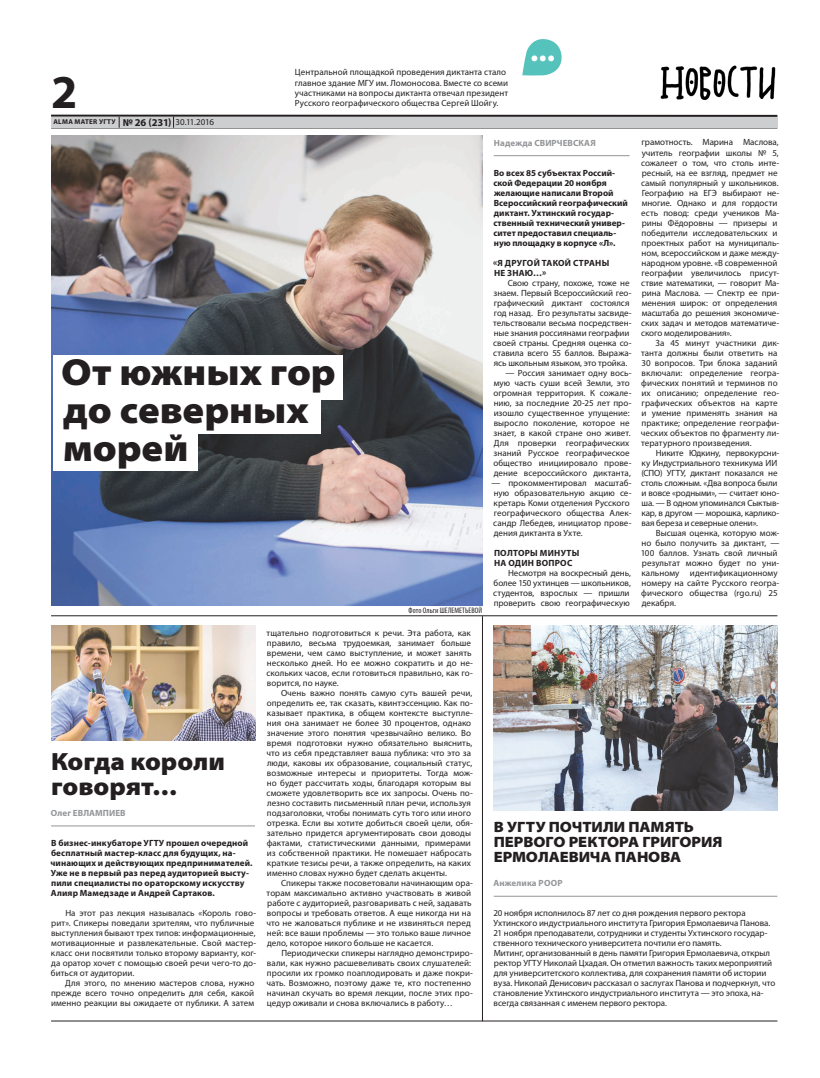
<style>
.page{position:relative;width:820px;height:1078px;background:#fff}
.page>*{position:absolute;margin:0;border:0;box-sizing:border-box;transform-origin:0 0}
.t1{font:700 47.4px "Myriad Pro";color:#231f20}
.t2{font:900 semi-expanded 37.9px/37.9px "Myriad Pro";color:#231f20}
.t3{font:700 31.8px "Myriad Pro";color:#fff}
.t4{font:900 semi-expanded 25px/25px "Myriad Pro";color:#231f20}
.t5{font:900 semi-expanded 15px/15px "Myriad Pro";letter-spacing:-.005em;color:#231f20}
.t6{font:9px/10px "Myriad Pro";color:#231f20}
.t7{font:700 9px/10px "Myriad Pro";letter-spacing:.01em;color:#231f20}
.t8{font:700 9px "Myriad Pro";letter-spacing:.01em;color:#939598}
.t9{font:condensed 8px "Myriad Pro";letter-spacing:.01em;color:#231f20}
.t10{font:700 7px "Myriad Pro";letter-spacing:.04em;color:#231f20}
.s1{font-size:10.5px}
.s2{font-weight:400;font-size:9px}
</style>
<div class="page">
<hr style="left:51px;top:128px;width:726px;height:1px;background:#231f20">
<hr style="left:51px;top:115px;width:726px;height:2px;background:#231f20">
<div style="left:51px;top:117px;width:726px;height:11px;background:#cdced0"></div>
<svg style="left:173px;top:116px;width:1px;height:12px"></svg>
<hr style="left:51px;top:1020px;width:726px;height:1px;background:#231f20">
<img style="left:660px;top:65px;width:116px;height:35px">
<svg style="left:522px;top:39px;width:40px;height:37px"></svg>
<img style="left:51px;top:135px;width:431px;height:470px">
<div style="left:53px;top:355px;width:289px;height:45px;background:#fff"></div>
<div style="left:53px;top:394px;width:267px;height:40px;background:#fff"></div>
<div style="left:53px;top:430px;width:144px;height:40px;background:#fff"></div>
<hr style="left:51px;top:615px;width:726px;height:1px;background:#231f20">
<hr style="left:482px;top:616px;width:1px;height:404px;background:#231f20">
<img style="left:51px;top:625px;width:204px;height:115px">
<img style="left:493px;top:625px;width:284px;height:185px">
<hr style="left:51px;top:825px;width:204px;height:1px;background:#939598">
<hr style="left:493px;top:895px;width:284px;height:1px;background:#939598">
<hr style="left:493px;top:155px;width:136px;height:1px;background:#939598">
<h3 class="t3" style="left:530px;top:29px;width:26px">...</h3>
<p class="t6" style="left:295px;top:67px;width:215px">Центральной площадкой проведения диктанта стало главное здание МГУ им. Ломоносова. Вместе со всеми участниками на вопросы диктанта отвечал президент Русского географического общества Сергей Шойгу.</p>
<p class="t8" style="left:493px;top:137px;width:103px">Надежда СВИРЧЕВСКАЯ</p>
<p class="t7" style="left:493px;top:167px;width:136px">Во всех 85 субъектах Россий&shy;ской Федерации 20 ноября желающие написали Второй<br>Всероссийский географический диктант. Ухтинский государ&shy;ственный технический универ&shy;ситет предоставил специаль&shy;ную площадку в корпусе «Л».</p>
<p class="t7" style="left:493px;top:257px;width:118px">«Я ДРУГОЙ ТАКОЙ СТРАНЫ<br>НЕ ЗНАЮ…»</p>
<p class="t6" style="left:493px;top:277px;width:140px;text-indent:14px">Свою страну, похоже, тоже не знаем. Первый Всероссийский гео&shy;графический диктант состоялся год назад. Его результаты засвиде&shy;тельствовали весьма посредствен&shy;ные знания россиянами географии своей страны. Средняя оценка со&shy;ставила всего 55 баллов. Выража&shy;ясь школьным языком, это тройка.</p>
<p class="t6" style="left:493px;top:367px;width:139px;text-indent:12px">— Россия занимает одну вось&shy;мую часть суши всей Земли, это огромная территория. К сожале&shy;нию, за последние 20-25 лет про&shy;изошло существенное упущение: выросло поколение, которое не знает, в какой стране оно живет.<br>Для проверки географических знаний Русское географическое общество инициировало прове&shy;дение всероссийского диктанта,</p>
<p class="t6" style="left:491px;top:477px;width:141px">— прокомментировал масштаб&shy;ную образовательную акцию се&shy;кретарь Коми отделения Русского географического общества Алек&shy;сандр Лебедев, инициатор прове&shy;дения диктанта в Ухте.</p>
<p class="t7" style="left:494px;top:547px;width:87px">ПОЛТОРЫ МИНУТЫ<br>НА ОДИН ВОПРОС</p>
<p class="t6" style="left:493px;top:567px;width:139px;text-indent:15px">Несмотря на воскресный день, более 150 ухтинцев — школьников, студентов, взрослых — пришли проверить свою географическую</p>
<h1 class="t1" style="left:51px;top:61px;width:28px">2</h1>
<p class="t10" style="left:53px;top:117px;width:162px">ALMA MATER УГТУ <span class="s1">№ 26 (231)</span> <span class="s2">30.11.2016</span></p>
<h2 class="t2" style="left:61px;top:353px;width:276px">От южных гор до северных морей</h2>
<p class="t9" style="left:408px;top:605px;width:75px">Фото Ольги ШЕЛЕМЕТЬЕВОЙ</p>
<p class="t6" style="left:641px;top:137px;width:140px">грамотность. Марина Маслова, учитель географии школы № 5, сожалеет о том, что столь инте&shy;ресный, на ее взгляд, предмет не самый популярный у школьников.<br>Географию на ЕГЭ выбирают не&shy;многие. Однако и для гордости есть повод: среди учеников Ма&shy;рины Фёдоровны — призеры и победители исследовательских и проектных работ на муниципаль&shy;ном, всероссийском и даже между&shy;народном уровне. «В современной географии увеличилось присут&shy;ствие математики, — говорит Ма&shy;рина Маслова. — Спектр ее при&shy;менения широк: от определения масштаба до решения экономиче&shy;ских задач и методов математиче&shy;ского моделирования».</p>
<p class="t6" style="left:640px;top:337px;width:140px;text-indent:15px">За 45 минут участники дик&shy;танта должны были ответить на<br>30 вопросов. Три блока заданий включали: определение геогра&shy;фических понятий и терминов по их описанию; определение гео&shy;графических объектов на карте и умение применять знания на практике; определение географи&shy;ческих объектов по фрагменту ли&shy;тературного произведения.</p>
<p class="t6" style="left:641px;top:447px;width:140px;text-indent:15px">Никите Юдкину, первокурсни&shy;ку Индустриального техникума ИИ (СПО) УГТУ, диктант показался не столь сложным. «Два вопроса были и вовсе «родными», — считает юно&shy;ша. — В одном упоминался Сыктыв&shy;кар, в другом — морошка, карлико&shy;вая береза и северные олени».</p>
<p class="t6" style="left:640px;top:527px;width:140px;text-indent:15px">Высшая оценка, которую мож&shy;но было получить за диктант, —<br>100 баллов. Узнать свой личный результат можно будет по уни&shy;кальному идентификационному номеру на сайте Русского геогра&shy;фического общества (rgo.ru) 25 декабря.</p>
<h3 class="t4" style="left:51px;top:749px;width:175px">Когда короли говорят…</h3>
<p class="t8" style="left:51px;top:807px;width:76px">Олег ЕВЛАМПИЕВ</p>
<p class="t7" style="left:50px;top:837px;width:203px">В бизнес-инкубаторе УГТУ прошел очередной бесплатный мастер-класс для будущих, на&shy;чинающих и действующих предпринимателей.<br>Уже не в первый раз перед аудиторией высту&shy;пили специалисты по ораторскому искусству Алияр Мамедзаде и Андрей Сартаков.</p>
<p class="t6" style="left:51px;top:907px;width:207px;text-indent:14px">На этот раз лекция называлась «Король гово&shy;рит». Спикеры поведали зрителям, что публичные выступления бывают трех типов: информационные, мотивационные и развлекательные. Свой мастер&shy;класс они посвятили только второму варианту, ког&shy;да оратор хочет с помощью своей речи чего-то до&shy;биться от аудитории.</p>
<p class="t6" style="left:51px;top:977px;width:205px;text-align:justify;text-indent:14px">Для этого, по мнению мастеров слова, нужно прежде всего точно определить для себя, какой именно реакции вы ожидаете от публики. А затем</p>
<p class="t6" style="left:266px;top:627px;width:208px">тщательно подготовиться к речи. Эта работа, как правило, весьма трудоемкая, занимает больше времени, чем само выступление, и может занять несколько дней. Но ее можно сократить и до не&shy;скольких часов, если готовиться правильно, как го&shy;ворится, по науке.</p>
<p class="t6" style="left:266px;top:687px;width:208px;text-indent:15px">Очень важно понять самую суть вашей речи, определить ее, так сказать, квинтэссенцию. Как по&shy;казывает практика, в общем контексте выступле&shy;ния она занимает не более 30 процентов, однако значение этого понятия чрезвычайно велико. Во время подготовки нужно обязательно выяснить, что из себя представляет ваша публика: что это за люди, каковы их образование, социальный статус, возможные интересы и приоритеты. Тогда мож&shy;но будет рассчитать ходы, благодаря которым вы сможете удовлетворить все их запросы. Очень по&shy;лезно составить письменный план речи, используя подзаголовки, чтобы понимать суть того или иного отрезка. Если вы хотите добиться своей цели, обя&shy;зательно придется аргументировать свои доводы фактами, статистическими данными, примерами из собственной практики. Не помешает набросать краткие тезисы речи, а также определить, на каких именно словах нужно будет сделать акценты.</p>
<p class="t6" style="left:266px;top:877px;width:208px;text-indent:15px">Спикеры также посоветовали начинающим ора&shy;торам максимально активно участвовать в живой работе с аудиторией, разговаривать с ней, задавать вопросы и требовать ответов. А еще никогда ни на что не жаловаться публике и не извиняться перед ней: все ваши проблемы — это только ваше личное дело, которое никого больше не касается.</p>
<p class="t6" style="left:266px;top:947px;width:208px;text-indent:15px">Периодически спикеры наглядно демонстриро&shy;вали, как нужно расшевеливать своих слушателей: просили их громко поаплодировать и даже покри&shy;чать. Возможно, поэтому даже те, кто постепенно начинал скучать во время лекции, после этих про&shy;цедур оживали и снова включались в работу…</p>
<h3 class="t5" style="left:493px;top:819px;width:230px">В УГТУ ПОЧТИЛИ ПАМЯТЬ<br>ПЕРВОГО РЕКТОРА ГРИГОРИЯ<br>ЕРМОЛАЕВИЧА ПАНОВА</h3>
<p class="t8" style="left:493px;top:877px;width:71px">Анжелика РООР</p>
<p class="t6" style="left:493px;top:907px;width:283px">20 ноября исполнилось 87 лет со дня рождения первого ректора Ухтинского индустриального института Григория Ермолаевича Панова.<br>21 ноября преподаватели, сотрудники и студенты Ухтинского государ&shy;ственного технического университета почтили его память.<br>Митинг, организованный в день памяти Григория Ермолаевича, открыл ректор УГТУ Николай Цхадая. Он отметил важность таких мероприятий для университетского коллектива, для сохранения памяти об истории вуза. Николай Денисович рассказал о заслугах Панова и подчеркнул, что становление Ухтинского индустриального института — это эпоха, на&shy;всегда связанная с именем первого ректора.</p>
</div>
